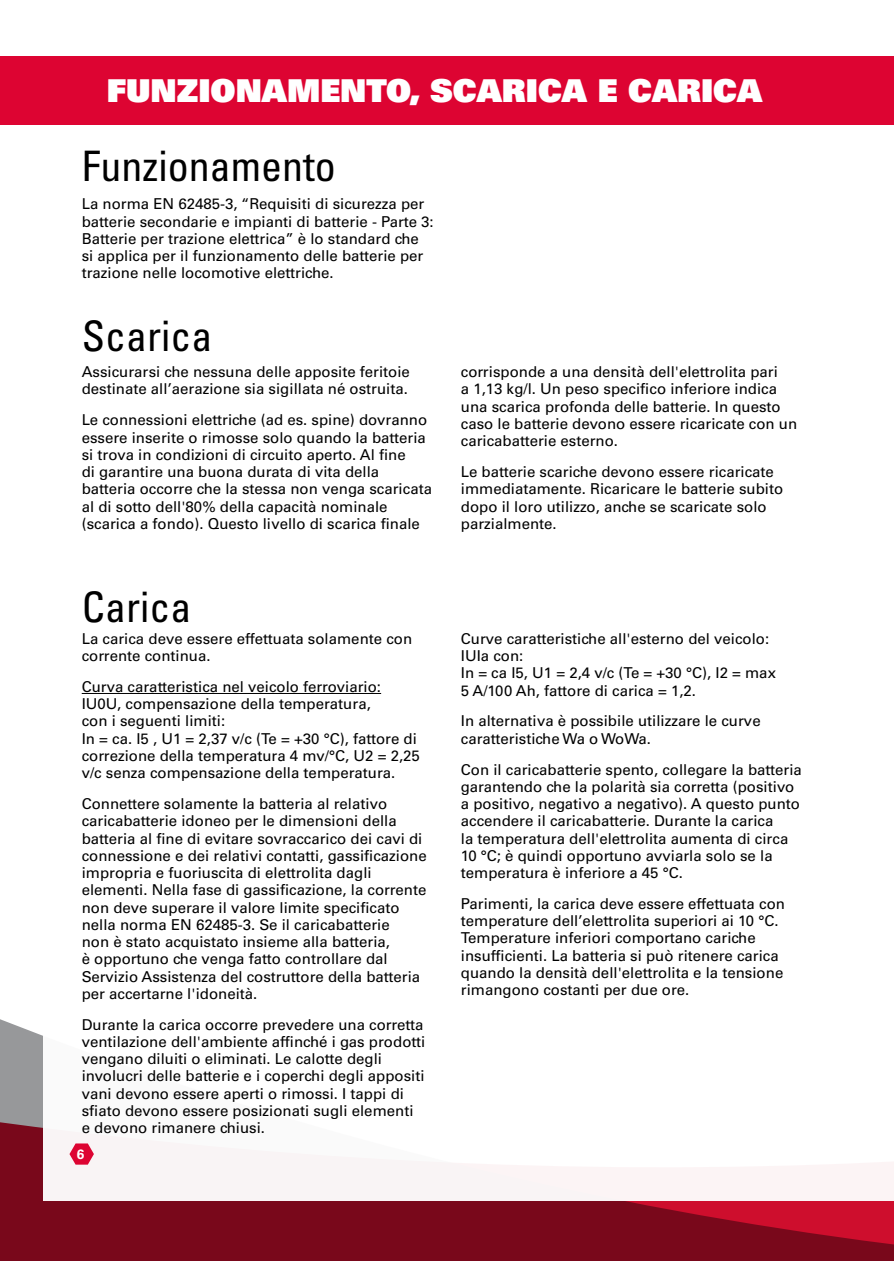
<style>
.page{position:relative;width:894px;height:1261px;background:#fff}
.page>*{position:absolute;margin:0;border:0;box-sizing:border-box;transform-origin:0 0}
.t1{font:condensed 42px "Univers LT Std";color:#000}
.t2{font:31.5px "Univers LT Std X Black";color:#fff}
.t3{font:15px/17.2px "Univers LT Std";color:#000}
.t4{font:700 13.5px "Univers LT Std";color:#fff}
</style>
<div class="page">
<svg style="left:0;top:1019px;width:893px;height:241px;background:#861729"></svg>
<div style="left:43px;top:911px;width:850px;height:289px;background:#fff"></div>
<svg style="left:69px;top:1143px;width:25px;height:21px"></svg>
<div style="left:0;top:56px;width:893px;height:68px;background:#dd0432"></div>
<hr style="left:82px;top:693px;width:299px;height:1px;background:#000">
<h2 class="t2" style="left:107px;top:70px;width:656px">FUNZIONAMENTO, SCARICA E CARICA</h2>
<h1 class="t1" style="left:82px;top:140px;width:255px">Funzionamento</h1>
<p class="t3" style="left:82px;top:196px;width:353px">La norma EN 62485-3, “Requisiti di sicurezza per batterie secondarie e impianti di batterie - Parte 3:<br>Batterie per trazione elettrica” è lo standard che si applica per il funzionamento delle batterie per trazione nelle locomotive elettriche.</p>
<h1 class="t1" style="left:82px;top:309px;width:132px">Scarica</h1>
<p class="t3" style="left:82px;top:363px;width:329px">Assicurarsi che nessuna delle apposite feritoie destinate all’aerazione sia sigillata né ostruita.</p>
<p class="t3" style="left:82px;top:411px;width:351px">Le connessioni elettriche (ad es. spine) dovranno essere inserite o rimosse solo quando la batteria si trova in condizioni di circuito aperto. Al fine<br>di garantire una buona durata di vita della batteria occorre che la stessa non venga scaricata al di sotto dell'80% della capacità nominale (scarica a fondo). Questo livello di scarica finale</p>
<h1 class="t1" style="left:82px;top:580px;width:111px">Carica</h1>
<p class="t3" style="left:82px;top:630px;width:332px">La carica deve essere effettuata solamente con corrente continua.</p>
<p class="t3" style="left:82px;top:678px;width:339px">Curva caratteristica nel veicolo ferroviario:<br>IU0U, compensazione della temperatura,<br>con i seguenti limiti:<br>In = ca. I5 , U1 = 2,37 v/c (Te = +30 °C), fattore di correzione della temperatura 4 mv/°C, U2 = 2,25 v/c senza compensazione della temperatura.</p>
<p class="t3" style="left:82px;top:795px;width:346px">Connettere solamente la batteria al relativo caricabatterie idoneo per le dimensioni della batteria al fine di evitare sovraccarico dei cavi di connessione e dei relativi contatti, gassificazione impropria e fuoriuscita di elettrolita dagli elementi. Nella fase di gassificazione, la corrente non deve superare il valore limite specificato nella norma EN 62485-3. Se il caricabatterie<br>non è stato acquistato insieme alla batteria,<br>è opportuno che venga fatto controllare dal Servizio Assistenza del costruttore della batteria per accertarne l'idoneità.</p>
<p class="t3" style="left:82px;top:1015px;width:345px">Durante la carica occorre prevedere una corretta ventilazione dell'ambiente affinché i gas prodotti vengano diluiti o eliminati. Le calotte degli involucri delle batterie e i coperchi degli appositi vani devono essere aperti o rimossi. I tappi di sfiato devono essere posizionati sugli elementi e devono rimanere chiusi.</p>
<p class="t4" style="left:77px;top:1146px;width:9px">6</p>
<p class="t3" style="left:460px;top:363px;width:338px">corrisponde a una densità dell'elettrolita pari<br>a 1,13 kg/l. Un peso specifico inferiore indica una scarica profonda delle batterie. In questo caso le batterie devono essere ricaricate con un caricabatterie esterno.</p>
<p class="t3" style="left:460px;top:463px;width:324px">Le batterie scariche devono essere ricaricate immediatamente. Ricaricare le batterie subito dopo il loro utilizzo, anche se scaricate solo parzialmente.</p>
<p class="t3" style="left:460px;top:630px;width:316px">Curve caratteristiche all'esterno del veicolo:<br>IUIa con:<br>In = ca I5, U1 = 2,4 v/c (Te = +30 °C), I2 = max 5 A/100 Ah, fattore di carica = 1,2.</p>
<p class="t3" style="left:460px;top:712px;width:301px">In alternativa è possibile utilizzare le curve caratteristiche Wa o WoWa.</p>
<p class="t3" style="left:460px;top:760px;width:342px">Con il caricabatterie spento, collegare la batteria garantendo che la polarità sia corretta (positivo a positivo, negativo a negativo). A questo punto accendere il caricabatterie. Durante la carica<br>la temperatura dell'elettrolita aumenta di circa 10 °C; è quindi opportuno avviarla solo se la temperatura è inferiore a 45 °C.</p>
<p class="t3" style="left:460px;top:895px;width:325px">Parimenti, la carica deve essere effettuata con temperature dell’elettrolita superiori ai 10 °C.<br>Temperature inferiori comportano cariche insufficienti. La batteria si può ritenere carica quando la densità dell'elettrolita e la tensione rimangono costanti per due ore.</p>
</div>
